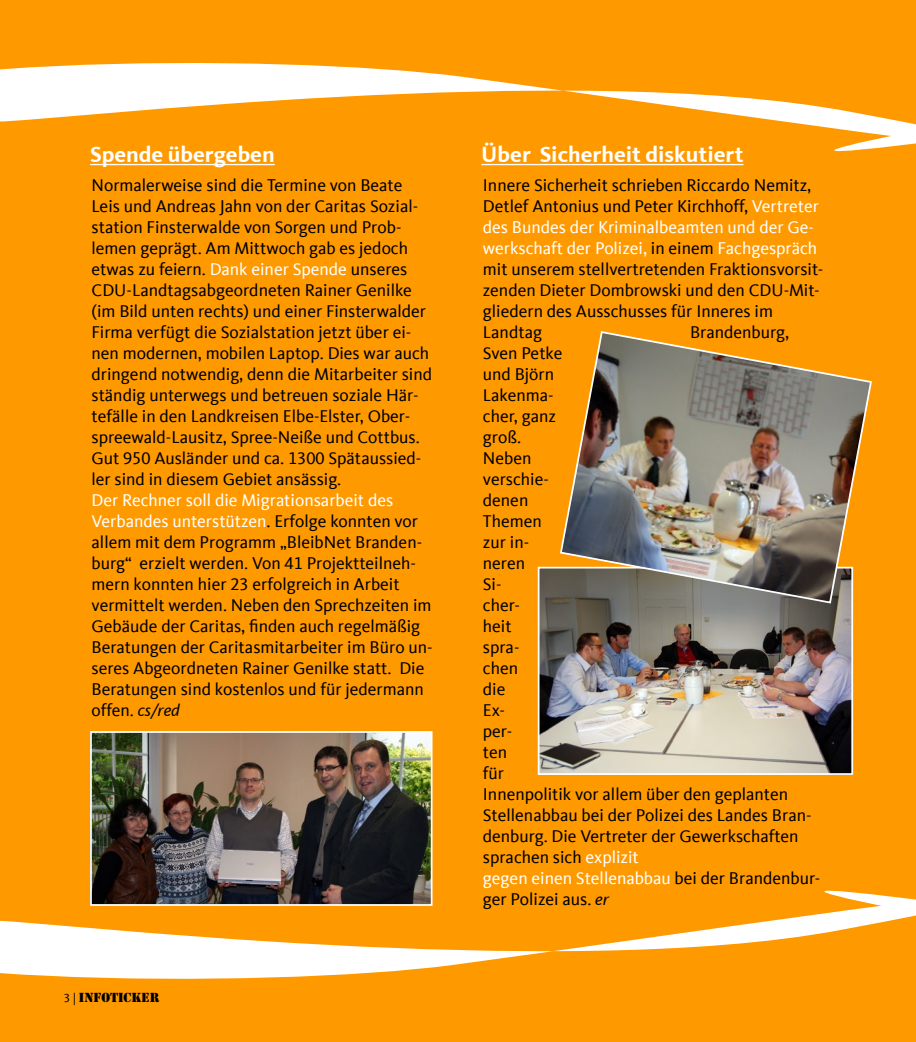
<style>
.page{position:relative;width:916px;height:1042px;background:#f90}
.page>*{position:absolute;margin:0;border:0;box-sizing:border-box;transform-origin:0 0}
.t1{font:700 22.75px "CDU Kievit Tab";color:#fff}
.t2{font:17.5px/21px "CDU Kievit Tab";color:#000}
.t3{font:12.25px "Stencil Std";color:#000}
.s1{color:#fff}
.s2{font-style:italic}
.s3{font-family:"CDU Kievit Tab"}
</style>
<div class="page">
<svg style="left:0;top:63px;width:505px;height:103px"></svg>
<svg style="left:505px;top:82px;width:411px;height:84px"></svg>
<img style="left:93px;top:734px;width:336px;height:100px">
<div style="left:90px;top:731px;width:342px;height:175px;border:2px solid #fff"></div>
<img style="left:541px;top:570px;width:309px;height:202px">
<div style="left:538px;top:567px;width:315px;height:208px;border:2px solid #fff"></div>
<img style="left:559px;top:331px;width:313px;height:273px">
<svg style="left:0;top:834px;width:495px;height:145px"></svg>
<svg style="left:495px;top:890px;width:421px;height:70px"></svg>
<hr style="left:90px;top:164px;width:185px;height:1px;background:#fff">
<hr style="left:481px;top:164px;width:262px;height:1px;background:#fff">
<h1 class="t1" style="left:90px;top:141px;width:186px">Spende übergeben</h1>
<h1 class="t1" style="left:481px;top:141px;width:264px">Über Sicherheit diskutiert</h1>
<p class="t2" style="left:92px;top:175px;width:342px">Normalerweise sind die Termine von Beate Leis und Andreas Jahn von der Caritas Sozial&shy;station Finsterwalde von Sorgen und Prob&shy;lemen geprägt. Am Mittwoch gab es jedoch etwas zu feiern. <span class="s1">Dank einer Spende</span> unseres CDU-Landtagsabgeordneten Rainer Genilke (im Bild unten rechts) und einer Finsterwalder Firma verfügt die Sozialstation jetzt über ei&shy;nen modernen, mobilen Laptop. Dies war auch dringend notwendig, denn die Mitarbeiter sind ständig unterwegs und betreuen soziale Här&shy;tefälle in den Landkreisen Elbe-Elster, Ober&shy;spreewald-Lausitz, Spree-Neiße und Cottbus.<br>Gut 950 Ausländer und ca. 1300 Spätaussied&shy;ler sind in diesem Gebiet ansässig.</p>
<p class="t2" style="left:92px;top:490px;width:343px"><span class="s1">Der Rechner soll die Migrationsarbeit des Verbandes unterstützen</span>. Erfolge konnten vor allem mit dem Programm „BleibNet Branden&shy;burg“ erzielt werden. Von 41 Projektteilneh&shy;mern konnten hier 23 erfolgreich in Arbeit vermittelt werden. Neben den Sprechzeiten im Gebäude der Caritas, finden auch regelmäßig Beratungen der Caritasmitarbeiter im Büro un&shy;seres Abgeordneten Rainer Genilke statt. Die Beratungen sind kostenlos und für jedermann offen. <span class="s2">cs/red</span></p>
<p class="t3" style="left:64px;top:989px;width:97px"><span class="s3">3 |</span> INFOTICKER</p>
<p class="t2" style="left:483px;top:175px;width:342px">Innere Sicherheit schrieben Riccardo Nemitz, Detlef Antonius und Peter Kirchhoff, <span class="s1">Vertreter des Bundes der Kriminalbeamten und der Ge&shy;werkschaft der Polizei,</span> in einem <span class="s1">Fachgespräch </span>mit unserem stellvertretenden Fraktionsvorsit&shy;zenden Dieter Dombrowski und den CDU-Mit&shy;gliedern des Ausschusses für Inneres im Landtag</p>
<p class="t2" style="left:690px;top:322px;width:101px">Brandenburg,</p>
<p class="t2" style="left:483px;top:343px;width:339px">Sven Petke<br>und Björn<br>Lakenma-<br>cher, ganz<br>groß.<br>Neben<br>verschie-<br>denen<br>Themen<br>zur in-<br>neren<br>Si-<br>cher-<br>heit<br>spra-<br>chen<br>die<br>Ex-<br>per-<br>ten<br>für<br>Innenpolitik vor allem über den geplanten<br>Stellenabbau bei der Polizei des Landes Bran&shy;denburg. Die Vertreter der Gewerkschaften sprachen sich <span class="s1">explizit<br>gegen einen Stellenabbau</span> bei der Brandenbur&shy;ger Polizei aus. <span class="s2">er</span></p>
</div>
